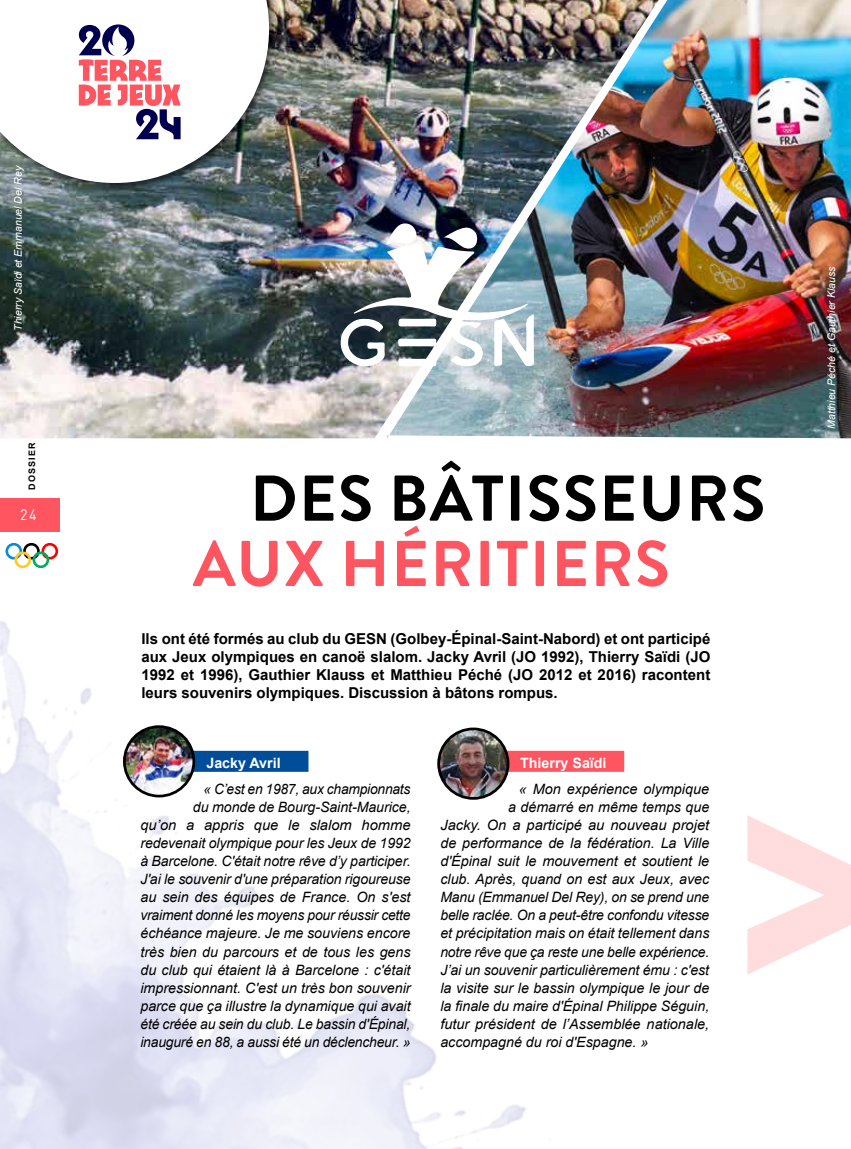
<style>
.page{position:relative;width:851px;height:1149px;background:#fff}
.page>*{position:absolute;margin:0;border:0;box-sizing:border-box;transform-origin:0 0}
.t1{font:700 64.5px "Brandon Grotesque";letter-spacing:.02em;color:#000}
.t2{font:700 64.5px "Brandon Grotesque";letter-spacing:.02em;color:#ff5560}
.t3{font:700 15px/18px "Arial";color:#000;text-align:justify}
.t4{font:15px "DINOT";color:#fff;scale:.95 1}
.t5{font:italic 14.25px/18px "Arial";color:#000;text-align:right}
.t6{font:700 14.25px "Arial";color:#fff}
.t7{font:italic 10.5px "Arial";color:#fff}
.t8{font:700 9px "Arial";letter-spacing:.135em;color:#000}
</style>
<div class="page">
<img style="left:0;top:0;width:386px;height:438px">
<svg style="left:747px;top:815px;width:103px;height:159px"></svg>
<div style="left:0;top:0;width:280px;height:194px;background:#000;opacity:.75"></div>
<svg style="left:0;top:0;width:269px;height:183px"></svg>
<svg style="left:79px;top:24px;width:101px;height:115px"></svg>
<img style="left:0;top:498px;width:625px;height:650px">
<div style="left:184px;top:750px;width:124px;height:21px;background:#004d9a"></div>
<div style="left:496px;top:750px;width:128px;height:21px;background:#ff5560"></div>
<img style="left:124px;top:726px;width:70px;height:69px;border-radius:35px">
<div style="left:123px;top:725px;width:72px;height:72px;border:3px solid #000;border-radius:50%"></div>
<img style="left:438px;top:728px;width:70px;height:70px;border-radius:35px">
<div style="left:437px;top:727px;width:72px;height:72px;border:3px solid #000;border-radius:50%"></div>
<img style="left:386px;top:0;width:464px;height:438px">
<img style="left:337px;top:222px;width:197px;height:146px">
<div style="left:6px;top:542px;width:16px;height:17px;border:3px solid #088bd8;border-radius:50%"></div>
<div style="left:23px;top:542px;width:17px;height:17px;border:3px solid #000;border-radius:50%"></div>
<div style="left:41px;top:542px;width:17px;height:17px;border:3px solid #f00;border-radius:50%"></div>
<div style="left:14px;top:551px;width:17px;height:17px;border:3px solid #ffca23;border-radius:50%"></div>
<div style="left:33px;top:551px;width:16px;height:17px;border:3px solid #00ac5e;border-radius:50%"></div>
<p class="t7" style="left:11px;top:331px;width:167px;rotate:-90deg">Thierry Saïdi et Emmanuel Del Rey</p>
<p class="t8" style="left:26px;top:490px;width:49px;rotate:-90deg">DOSSIER</p>
<p class="t4" style="left:20px;top:504px;width:19px">24</p>
<h1 class="t1" style="left:250px;top:453px;width:517px">DES BÂTISSEURS</h1>
<h1 class="t2" style="left:193px;top:518px;width:478px">AUX HÉRITIERS</h1>
<p class="t3" style="left:141px;top:630px;width:570px">Ils ont été formés au club du GESN (Golbey-Épinal-Saint-Nabord) et ont participé aux Jeux olympiques en canoë slalom. Jacky Avril (JO 1992), Thierry Saïdi (JO 1992 et 1996), Gauthier Klauss et Matthieu Péché (JO 2012 et 2016) racontent leurs souvenirs olympiques. Discussion à bâtons rompus.</p>
<p class="t6" style="left:206px;top:752px;width:76px">Jacky Avril</p>
<p class="t5" style="left:140px;top:780px;width:272px">« C’est en 1987, aux championnats<br>du monde de Bourg-Saint-Maurice,<br>qu’on a appris que le slalom homme redevenait olympique pour les Jeux de 1992 à Barcelone. C'était notre rêve d’y participer.<br>J'ai le souvenir d'une préparation rigoureuse au sein des équipes de France. On s'est vraiment donné les moyens pour réussir cette échéance majeure. Je me souviens encore très bien du parcours et de tous les gens du club qui étaient là à Barcelone : c'était impressionnant. C'est un très bon souvenir parce que ça illustre la dynamique qui avait été créée au sein du club. Le bassin d'Épinal, inauguré en 88, a aussi été un déclencheur. »</p>
<p class="t6" style="left:520px;top:752px;width:88px">Thierry Saïdi</p>
<p class="t5" style="left:518px;top:780px;width:192px">« Mon expérience olympique</p>
<p class="t5" style="left:508px;top:798px;width:202px">a démarré en même temps que</p>
<p class="t5" style="left:440px;top:816px;width:270px">Jacky. On a participé au nouveau projet</p>
<p class="t5" style="left:440px;top:834px;width:270px">de performance de la fédération. La Ville</p>
<p class="t5" style="left:440px;top:852px;width:270px">d'Épinal suit le mouvement et soutient le</p>
<p class="t5" style="left:440px;top:870px;width:270px">club. Après, quand on est aux Jeux, avec</p>
<p class="t5" style="left:440px;top:888px;width:270px">Manu (Emmanuel Del Rey), on se prend une</p>
<p class="t5" style="left:440px;top:906px;width:270px">belle raclée. On a peut-être confondu vitesse</p>
<p class="t5" style="left:440px;top:924px;width:270px">et précipitation mais on était tellement dans</p>
<p class="t5" style="left:440px;top:942px;width:270px">notre rêve que ça reste une belle expérience.</p>
<p class="t5" style="left:440px;top:960px;width:270px">J’ai un souvenir particulièrement ému : c'est</p>
<p class="t5" style="left:440px;top:978px;width:270px">la visite sur le bassin olympique le jour de</p>
<p class="t5" style="left:440px;top:996px;width:270px">la finale du maire d'Épinal Philippe Séguin,</p>
<p class="t5" style="left:440px;top:1014px;width:270px">futur président de l’Assemblée nationale,</p>
<p class="t5" style="left:440px;top:1032px;width:209px">accompagné du roi d'Espagne. »</p>
<p class="t7" style="left:824px;top:429px;width:164px;rotate:-90deg">Matthieu Péché et Gauthier Klauss</p>
</div>
